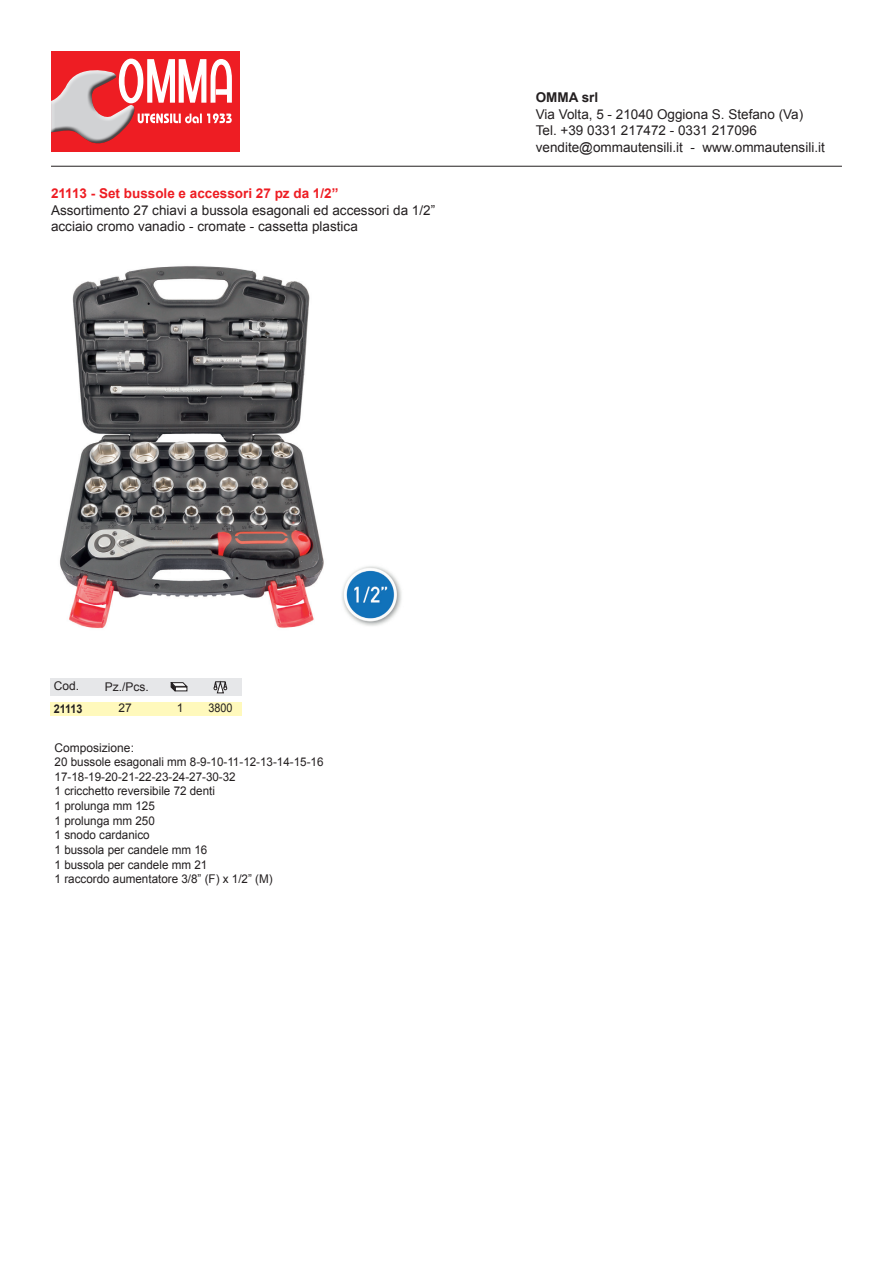
<style>
.page{position:relative;width:893px;height:1263px;background:#fff}
.page>*{position:absolute;margin:0;border:0;box-sizing:border-box;transform-origin:0 0}
.t1{font:13.5px/16.5px "Arial";color:#231f20}
.t2{font:700 13.5px "Arial";color:#ee1d23}
.t3{font:700 13.5px "Arial";color:#231f20}
.t4{font:12px/14.7px "Arial";color:#231f20}
.t5{font:700 12px "Arial";letter-spacing:-.025em;color:#231f20;scale:.9 1}
.t6{font:12px "Arial";color:#231f20;scale:.9 1}
</style>
<div class="page">
<div style="left:51px;top:51px;width:189px;height:101px;background:#ee1d23"></div>
<svg style="left:51px;top:58px;width:181px;height:86px"></svg>
<hr style="left:51px;top:166px;width:791px;height:1px;background:#231f20">
<div style="left:50px;top:702px;width:192px;height:14px;background:#fff9bc"></div>
<div style="left:50px;top:679px;width:192px;height:17px;background:#e6e7e9"></div>
<svg style="left:214px;top:681px;width:13px;height:12px"></svg>
<svg style="left:171px;top:682px;width:16px;height:9px"></svg>
<img style="left:59px;top:266px;width:343px;height:363px">
<p class="t2" style="left:51px;top:184px;width:289px">21113 - Set bussole e accessori 27 pz da 1/2”</p>
<p class="t1" style="left:51px;top:202px;width:386px">Assortimento 27 chiavi a bussola esagonali ed accessori da 1/2” acciaio cromo vanadio - cromate - cassetta plastica</p>
<p class="t3" style="left:536px;top:89px;width:64px">OMMA srl</p>
<p class="t1" style="left:536px;top:106px;width:291px">Via Volta, 5 - 21040 Oggiona S. Stefano (Va)<br>Tel. +39 0331 217472 - 0331 217096 vendite@ommautensili.it - www.ommautensili.it</p>
<p class="t4" style="left:54px;top:678px;width:27px">Cod.</p>
<p class="t4" style="left:105px;top:676px;width:46px;line-height:21.5px;text-align:center">Pz./Pcs.<br>27</p>
<p class="t4" style="left:177px;top:701px;width:8px">1</p>
<p class="t6" style="left:209px;top:700px;width:28px">3800</p>
<p class="t4" style="left:55px;top:740px;width:270px">Composizione:<br>20 bussole esagonali mm 8-9-10-11-12-13-14-15-16<br>17-18-19-20-21-22-23-24-27-30-32<br>1 cricchetto reversibile 72 denti<br>1 prolunga mm 125<br>1 prolunga mm 250<br>1 snodo cardanico<br>1 bussola per candele mm 16<br>1 bussola per candele mm 21<br>1 raccordo aumentatore 3/8” (F) x 1/2” (M)</p>
<p class="t5" style="left:54px;top:701px;width:34px">21113</p>
</div>
